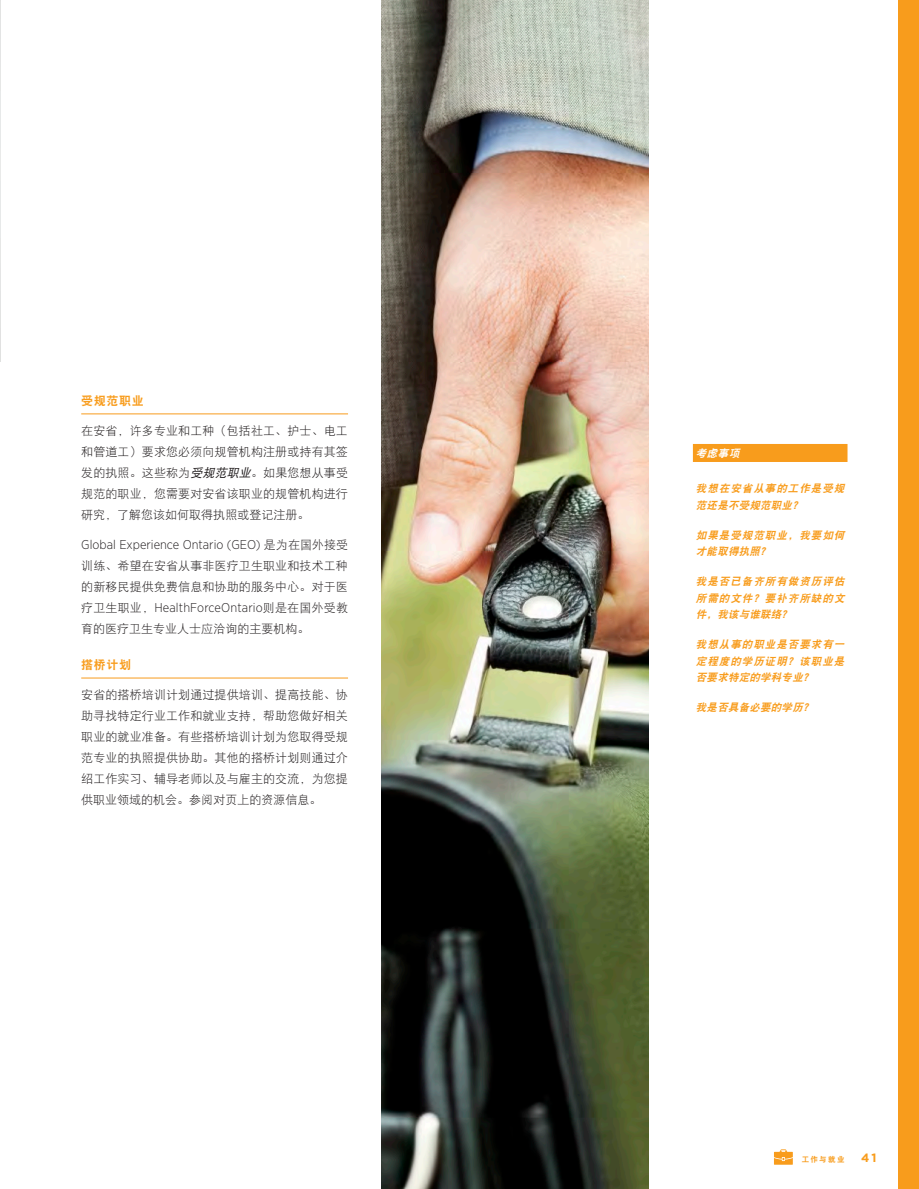
<style>
.page{position:relative;width:919px;height:1189px;background:#fff}
.page>*{position:absolute;margin:0;border:0;box-sizing:border-box;transform-origin:0 0}
.Body_-_P{font:300 12.75px "Gotham Narrow";color:#231f20}
.Body_-_P-2{font:12px/21px "DFP Hei W3";letter-spacing:.01em;color:#231f20;text-align:justify}
.Body_-_Subhead{font:12px "DFP Hei W9";letter-spacing:.05em;color:#f89c1c}
.Footer_-_Folio{font:700 12px "Gotham";color:#f89c1c}
.Sidebar_-_P_-_Bullet{font:italic 10.5px/16.5px "DFP Hei W9";color:#f89c1c}
.Sidebar_-_Heading{font:italic 10.5px "DFP Hei W9";color:#fff}
.Footer_-_Section{font:7.5px "DFP Hei W9";letter-spacing:.17em;color:#f89c1c}
.s1{font-family:"DFP Hei W5";font-style:italic}
.s2{font-family:"DFP Hei W3";font-weight:400;font-size:12px}
</style>
<div class="page">
<div style="left:898px;top:0;width:20px;height:1188px;background:#f89c1c"></div>
<img style="left:382px;top:0;width:266px;height:1188px">
<hr style="left:0;top:0;width:1px;height:361px;background:#e6e7e6">
<svg style="left:774px;top:1149px;width:18px;height:15px"></svg>
<hr style="left:81px;top:413px;width:267px;height:1px;background:#f89c1c">
<hr style="left:81px;top:677px;width:267px;height:1px;background:#f89c1c">
<div style="left:692px;top:444px;width:155px;height:18px;background:#f89c1c"></div>
<p class="Body_-_Subhead" style="left:81px;top:394px;width:64px">受规范职业</p>
<p class="Body_-_P-2" style="left:81px;top:419px;width:268px">在安省，许多专业和工种（包括社工、护士、电工和管道工）要求您必须向规管机构注册或持有其签发的执照。这些称为<span class="s1">受规范职业</span>。如果您想从事受规范的职业，您需要对安省该职业的规管机构进行研究，了解您该如何取得执照或登记注册。</p>
<p class="Body_-_P" style="left:81px;top:536px;width:268px">Global Experience Ontario (GEO) <span class="s2">是为在国外接受</span></p>
<p class="Body_-_P-2" style="left:81px;top:554px;width:268px">训练、希望在安省从事非医疗卫生职业和技术工种的新移民提供免费信息和协助的服务中心。对于医</p>
<p class="Body_-_P" style="left:81px;top:599px;width:268px"><span class="s2">疗卫生职业，</span>HealthForceOntario<span class="s2">则是在国外受教</span></p>
<p class="Body_-_P-2" style="left:81px;top:617px;width:229px">育的医疗卫生专业人士应洽询的主要机构。</p>
<p class="Body_-_Subhead" style="left:81px;top:658px;width:51px">搭桥计划</p>
<p class="Body_-_P-2" style="left:81px;top:683px;width:268px">安省的搭桥培训计划通过提供培训、提高技能、协助寻找特定行业工作和就业支持，帮助您做好相关职业的就业准备。有些搭桥培训计划为您取得受规范专业的执照提供协助。其他的搭桥计划则通过介绍工作实习、辅导老师以及与雇主的交流，为您提供职业领域的机会。参阅对页上的资源信息。</p>
<p class="Sidebar_-_Heading" style="left:695px;top:448px;width:48px">考虑事项</p>
<p class="Sidebar_-_P_-_Bullet" style="left:695px;top:480px;width:153px">我想在安省从事的工作是受规范还是不受规范职业？</p>
<p class="Sidebar_-_P_-_Bullet" style="left:695px;top:526px;width:153px">如果是受规范职业，我要如何才能取得执照？</p>
<p class="Sidebar_-_P_-_Bullet" style="left:695px;top:573px;width:153px;text-align:justify">我是否已备齐所有做资历评估所需的文件？要补齐所缺的文件，我该与谁联络？</p>
<p class="Sidebar_-_P_-_Bullet" style="left:695px;top:636px;width:153px;text-align:justify">我想从事的职业是否要求有一定程度的学历证明？该职业是否要求特定的学科专业？</p>
<p class="Sidebar_-_P_-_Bullet" style="left:695px;top:699px;width:122px">我是否具备必要的学历？</p>
<p class="Footer_-_Section" style="left:801px;top:1154px;width:44px">工作与就业</p>
<p class="Footer_-_Folio" style="left:861px;top:1149px;width:17px">41</p>
</div>
